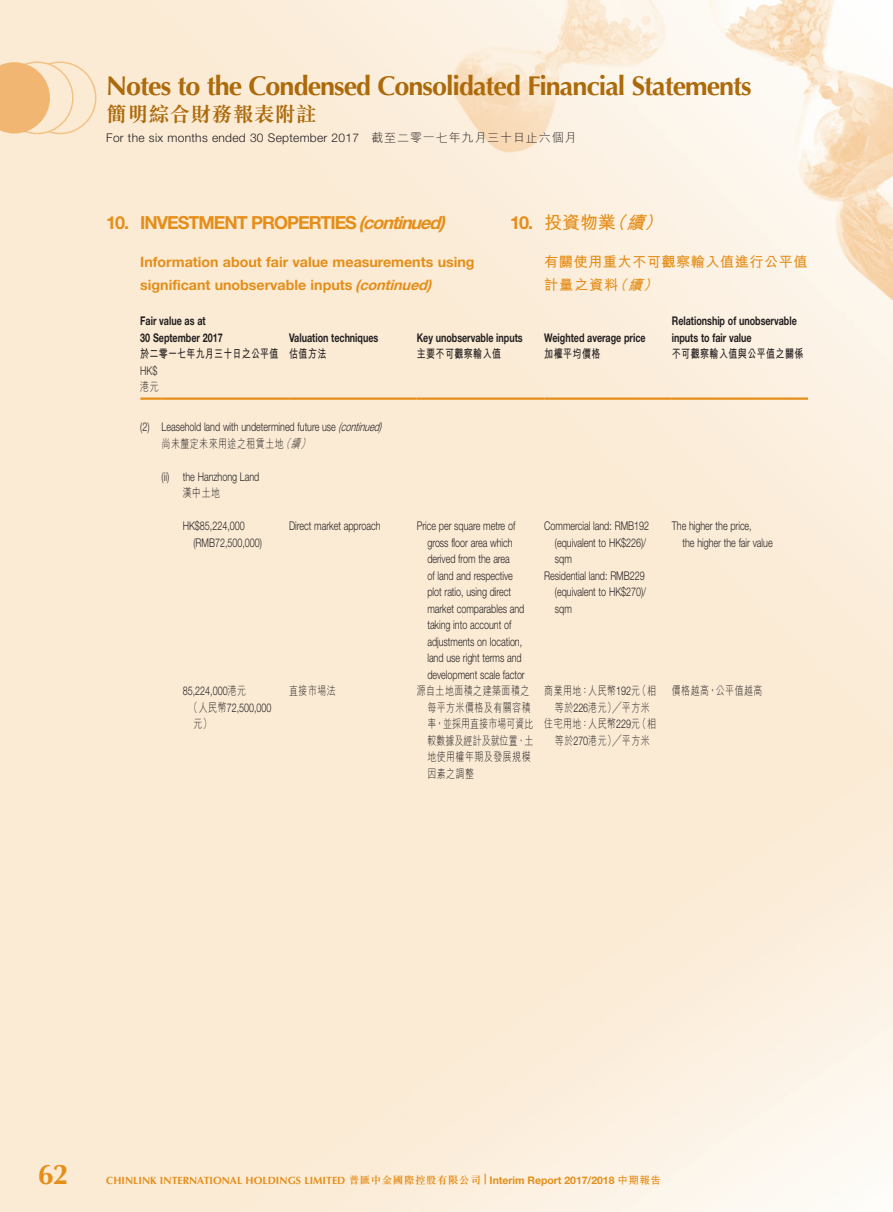
<style>
.page{position:relative;width:893px;height:1212px;background:#fff}
.page>*{position:absolute;margin:0;border:0;box-sizing:border-box;transform-origin:0 0}
.t1{font:700 28.5px "Optima";color:#e58e19}
.t2{font:700 27px "Optima";letter-spacing:-.035em;color:#ac6a0b}
.t3{font:700 21px "M Sung HK";letter-spacing:.005em;color:#ac6a0b}
.Heading_1{font:700 18px "Helvetica Neue LT Std";letter-spacing:-.055em;color:#e58e19}
.C_Heading_1{font:700 18px "M Hei HK";color:#e58e19}
.Heading_2{font:700 14.25px/23.2px "Helvetica Neue LT Std";color:#e58e19}
.C_Heading_2{font:700 14.25px/23.2px "M Hei HK";letter-spacing:.03em;color:#e58e19}
.Body_Text{font:300 12px/16.5px "Helvetica Neue LT Std";color:#231f20;scale:.75 1}
.Body_Text-2{font:300 12px/16.5px "M Hei HK";letter-spacing:.05em;color:#231f20;text-align:center;scale:.75 1}
.Body_Text-3{font:700 12px "Helvetica Neue LT Std";color:#231f20;scale:.75 1}
.Body_Text-4{font:300 12px "Helvetica Neue LT Std";letter-spacing:.025em;color:#231f20}
.Body_Text-5{font:700 12px "M Hei HK";letter-spacing:.05em;color:#231f20;scale:.75 1}
.Body_Text-6{font:700 12px "M Hei HK";letter-spacing:.025em;color:#231f20;scale:.75 1}
.t4{font:700 10.5px "Optima LT Std";letter-spacing:.005em;color:#e58e19}
.s1{font-family:"M Hei HK"}
.s2{font-style:italic}
.s3{font-family:"Helvetica Neue LT Std"}
.s4{font-family:"M Sung HK"}
</style>
<div class="page">
<div style="left:24px;top:62px;width:72px;height:71px;background:#fbebd5;border-radius:50%"></div>
<div style="left:24px;top:61px;width:72px;height:73px;border:2px solid #f3c285;border-radius:50%"></div>
<div style="left:2px;top:62px;width:71px;height:71px;background:#fbebd5;border-radius:50%"></div>
<svg style="left:0;top:62px;width:50px;height:71px;background:#f2bd7f"></svg>
<hr style="left:140px;top:397px;width:22px;height:3px;background:#e58e19">
<hr style="left:162px;top:397px;width:127px;height:3px;background:#e58e19">
<hr style="left:289px;top:397px;width:128px;height:3px;background:#e58e19">
<hr style="left:417px;top:397px;width:127px;height:3px;background:#e58e19">
<hr style="left:544px;top:397px;width:128px;height:3px;background:#e58e19">
<hr style="left:672px;top:397px;width:136px;height:3px;background:#e58e19">
<h2 class="t2" style="left:106px;top:71px;width:647px">Notes to the Condensed Consolidated Financial Statements</h2>
<h3 class="t3" style="left:106px;top:103px;width:212px">簡明綜合財務報表附註</h3>
<p class="Body_Text-4" style="left:106px;top:130px;width:472px">For the six months ended 30 September 2017 <span class="s1">截至二零一七年九月三十日止六個月</span></p>
<p class="Heading_1" style="left:106px;top:211px;width:345px">10. INVESTMENT PROPERTIES<span class="s2">(continued)</span></p>
<p class="Heading_2" style="left:140px;top:250px;width:336px">Information about fair value measurements using significant unobservable inputs <span class="s2">(continued)</span></p>
<p class="C_Heading_1" style="left:510px;top:209px;width:160px"><span class="s3">10.</span> 投資物業<span class="s2">（續）</span></p>
<p class="C_Heading_2" style="left:544px;top:249px;width:265px">有關使用重大不可觀察輸入值進行公平值計量之資料<span class="s2">（續）</span></p>
<p class="Body_Text-3" style="left:140px;top:314px;width:89px">Fair value as at</p>
<p class="Body_Text-3" style="left:140px;top:330px;width:111px">30 September 2017</p>
<p class="Body_Text-3" style="left:289px;top:330px;width:120px">Valuation techniques</p>
<p class="Body_Text-3" style="left:417px;top:330px;width:143px">Key unobservable inputs</p>
<p class="Body_Text-3" style="left:544px;top:330px;width:137px">Weighted average price</p>
<p class="Body_Text-3" style="left:672px;top:314px;width:168px">Relationship of unobservable</p>
<p class="Body_Text-3" style="left:672px;top:330px;width:108px">inputs to fair value</p>
<p class="Body_Text-6" style="left:140px;top:345px;width:186px">於二零一七年九月三十日之公平值</p>
<p class="Body_Text-5" style="left:289px;top:345px;width:51px">估值方法</p>
<p class="Body_Text-5" style="left:417px;top:345px;width:114px">主要不可觀察輸入值</p>
<p class="Body_Text-5" style="left:544px;top:345px;width:76px">加權平均價格</p>
<p class="Body_Text-5" style="left:672px;top:345px;width:177px">不可觀察輸入值與公平值之關係</p>
<p class="Body_Text" style="left:140px;top:362px;width:24px">HK$</p>
<p class="Body_Text-2" style="left:140px;top:379px;width:26px">港元</p>
<p class="Body_Text" style="left:140px;top:418px;width:14px">(2)</p>
<p class="Body_Text" style="left:162px;top:418px;width:296px">Leasehold land with undetermined future use <span class="s2">(continued)</span></p>
<p class="Body_Text-2" style="left:162px;top:435px;width:203px">尚未釐定未來用途之租賃土地<span class="s2">（續）</span></p>
<p class="Body_Text" style="left:162px;top:468px;width:132px">(ii) the Hanzhong Land</p>
<p class="Body_Text-2" style="left:183px;top:484px;width:51px">漢中土地</p>
<p class="Body_Text" style="left:193px;top:517px;width:93px;text-indent:-11px">HK$85,224,000 (RMB72,500,000)</p>
<p class="Body_Text" style="left:289px;top:517px;width:123px">Direct market approach</p>
<p class="Body_Text" style="left:427px;top:517px;width:131px;text-indent:-11px">Price per square metre of gross floor area which derived from the area<br>of land and respective plot ratio, using direct market comparables and taking into account of adjustments on location, land use right terms and development scale factor</p>
<p class="Body_Text" style="left:555px;top:517px;width:127px;text-indent:-11px">Commercial land: RMB192 (equivalent to HK$226)/ sqm</p>
<p class="Body_Text" style="left:682px;top:517px;width:122px;text-indent:-11px">The higher the price,<br>the higher the fair value</p>
<p class="Body_Text" style="left:555px;top:567px;width:124px;text-indent:-11px">Residential land: RMB229 (equivalent to HK$270)/ sqm</p>
<p class="Body_Text" style="left:183px;top:682px;width:86px">85,224,000<span class="s1">港元</span></p>
<p class="Body_Text" style="left:189px;top:699px;width:112px"><span class="s1">（人民幣</span>72,500,000</p>
<p class="Body_Text-2" style="left:193px;top:715px;width:26px">元）</p>
<p class="Body_Text-2" style="left:289px;top:682px;width:64px">直接市場法</p>
<p class="Body_Text-2" style="left:427px;top:682px;width:143px;text-align:left;text-indent:-11px">源自土地面積之建築面積之每平方米價格及有關容積率，並採用直接市場可資比較數據及經計及就位置、土地使用權年期及發展規模因素之調整</p>
<p class="Body_Text-2" style="left:544px;top:682px;width:151px">商業用地：人民幣<span class="s3">192</span>元（相等於<span class="s3">226</span>港元）╱平方米</p>
<p class="Body_Text-2" style="left:544px;top:715px;width:151px">住宅用地：人民幣<span class="s3">229</span>元（相等於<span class="s3">270</span>港元）╱平方米</p>
<p class="Body_Text-2" style="left:672px;top:682px;width:122px">價格越高，公平值越高</p>
<h1 class="t1" style="left:38px;top:1158px;width:32px">62</h1>
<p class="t4" style="left:106px;top:1174px;width:556px">CHINLINK INTERNATIONAL HOLDINGS LIMITED <span class="s4">普匯中金國際控股有限公司</span> <span class="s3">| Interim Report 2017/2018</span> <span class="s1">中期報告</span></p>
</div>
